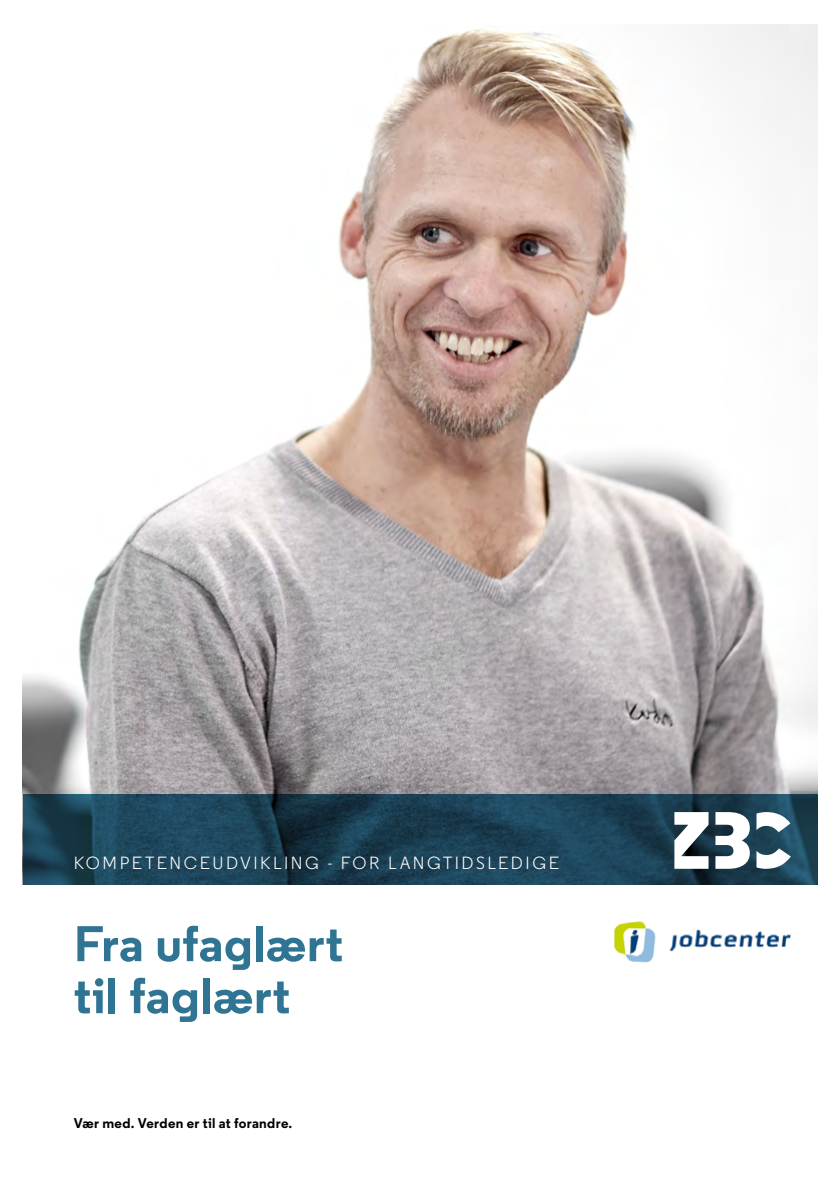
<style>
.page{position:relative;width:840px;height:1191px;background:#fff}
.page>*{position:absolute;margin:0;border:0;box-sizing:border-box;transform-origin:0 0}
.t1{font:700 50px/52px "Regular PRO";letter-spacing:.01em;color:#307494}
.t2{font:17.6px "Regular PRO";letter-spacing:.145em;color:#fff}
.t3{font:700 14px "Regular PRO";letter-spacing:.02em;color:#000}
</style>
<div class="page">
<img style="left:23px;top:24px;width:793px;height:770px">
<svg style="left:23px;top:794px;width:793px;height:90px;background:#1b4154"></svg>
<svg style="left:756px;top:812px;width:33px;height:20px"></svg>
<svg style="left:756px;top:848px;width:33px;height:20px"></svg>
<svg style="left:674px;top:812px;width:34px;height:56px"></svg>
<svg style="left:715px;top:812px;width:34px;height:56px"></svg>
<img style="left:614px;top:921px;width:177px;height:42px">
<p class="t2" style="left:74px;top:851px;width:486px">KOMPETENCEUDVIKLING - FOR LANGTIDSLEDIGE</p>
<h1 class="t1" style="left:74px;top:917px;width:271px">Fra ufaglært til faglært</h1>
<p class="t3" style="left:74px;top:1113px;width:220px">Vær med. Verden er til at forandre.</p>
</div>
